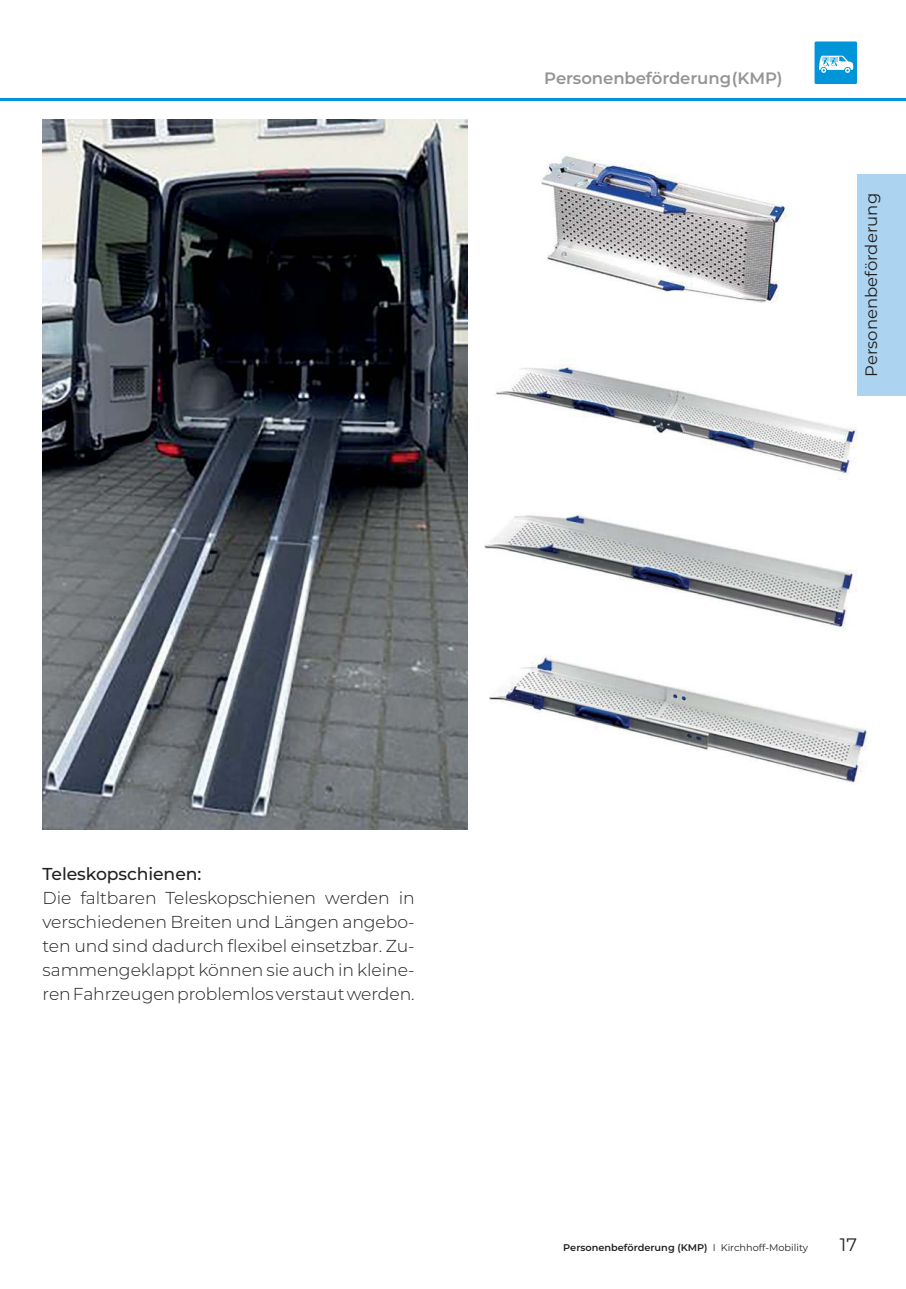
<style>
.page{position:relative;width:906px;height:1289px;background:#fff}
.page>*{position:absolute;margin:0;border:0;box-sizing:border-box;transform-origin:0 0}
.t1{font:18px "Montserrat";color:#221f1f}
.t2{font:300 17.25px/24px "Montserrat";letter-spacing:-.005em;color:#221f1f;text-align:justify}
.t3{font:500 17.25px "Montserrat";letter-spacing:-.005em;color:#221f1f}
.t4{font:600 16.5px "Montserrat";letter-spacing:-.005em;color:#939597}
.t5{font:16.5px "Montserrat";color:#221f1f}
.t6{font:600 9.75px "Montserrat";color:#221f1f}
.s1{font-weight:400}
</style>
<div class="page">
<img style="left:43px;top:119px;width:425px;height:710px">
<img style="left:541px;top:154px;width:247px;height:148px">
<img style="left:495px;top:364px;width:362px;height:110px">
<img style="left:484px;top:512px;width:369px;height:116px">
<img style="left:489px;top:656px;width:378px;height:127px">
<hr style="left:0;top:98px;width:906px;height:3px;background:#0095d9">
<div style="left:814px;top:41px;width:43px;height:43px;background:#0095d9;border-radius:2px"></div>
<svg style="left:819px;top:56px;width:34px;height:17px"></svg>
<div style="left:857px;top:174px;width:49px;height:221px;background:#acd4f1"></div>
<p class="t4" style="left:544px;top:71px;width:240px">Personenbeförderung (KMP)</p>
<p class="t5" style="left:865px;top:377px;width:185px;rotate:-90deg">Personenbeförderung</p>
<p class="t3" style="left:43px;top:867px;width:160px">Teleskopschienen:</p>
<p class="t2" style="left:43px;top:886px;width:374px">Die faltbaren Teleskopschienen werden in verschiedenen Breiten und Längen angebo&shy;ten und sind dadurch flexibel einsetzbar. Zu&shy;sammengeklappt können sie auch in kleine&shy;ren Fahrzeugen problemlos verstaut werden.</p>
<p class="t6" style="left:563px;top:1243px;width:246px">Personenbeförderung (KMP) <span class="s1">I Kirchhoff-Mobility</span></p>
<p class="t1" style="left:840px;top:1237px;width:19px">17</p>
</div>
